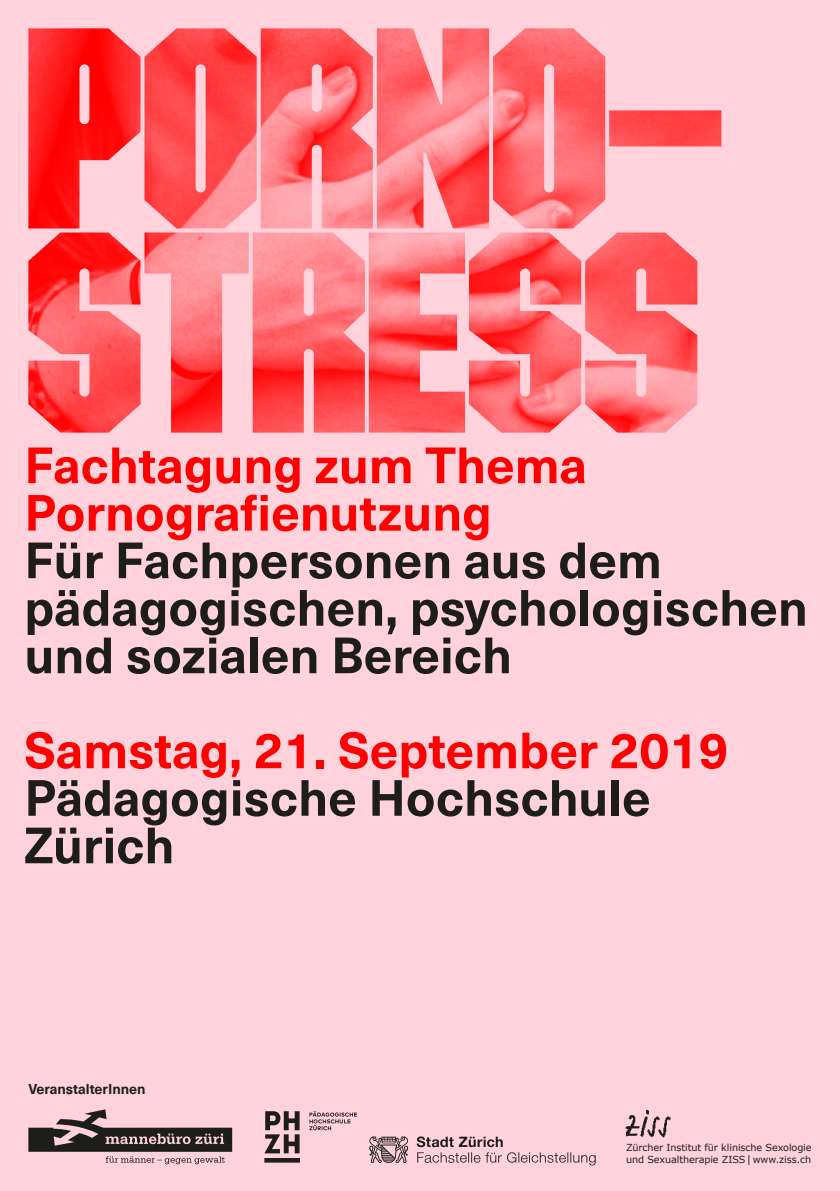
<style>
.page{position:relative;width:840px;height:1191px;background:#fff}
.page>*{position:absolute;margin:0;border:0;box-sizing:border-box;transform-origin:0 0}
.t1{font:700 50px/47.6px "Neue Haas Unica Pro";color:#1d1d1b}
.t2{font:700 50px/47.6px "Neue Haas Unica Pro";color:#f00}
.t3{font:700 14px "Neue Haas Unica Pro";color:#1d1d1b}
.t4{font:9.6px/11.6px "Verdana";letter-spacing:-.01em;color:#1d1d1b}
.s1{font-size:10.2px}
</style>
<div class="page">
<div style="left:0;top:0;width:839px;height:1191px;background:#ffd2dc"></div>
<svg style="left:369px;top:1136px;width:226px;height:29px"></svg>
<svg style="left:264px;top:1111px;width:93px;height:51px"></svg>
<img style="left:625px;top:1110px;width:46px;height:28px">
<svg style="left:28px;top:1109px;width:204px;height:55px"></svg>
<img style="left:28px;top:28px;width:693px;height:404px">
<p class="t2" style="left:24px;top:442px;width:564px">Fachtagung zum Thema<br>Pornografienutzung</p>
<p class="t1" style="left:24px;top:537px;width:784px">Für Fachpersonen aus dem pädagogischen, psychologischen und sozialen Bereich</p>
<p class="t2" style="left:24px;top:727px;width:706px">Samstag, 21. September 2019</p>
<p class="t1" style="left:24px;top:774px;width:627px">Pädagogische Hochschule<br>Zürich</p>
<p class="t3" style="left:28px;top:1080px;width:119px">VeranstalterInnen</p>
<p class="t4" style="left:625px;top:1141px;width:187px">Zürcher Institut für klinische Sexologie und Sexualtherapie ZISS<span class="s1">|</span> www.ziss.ch</p>
</div>
